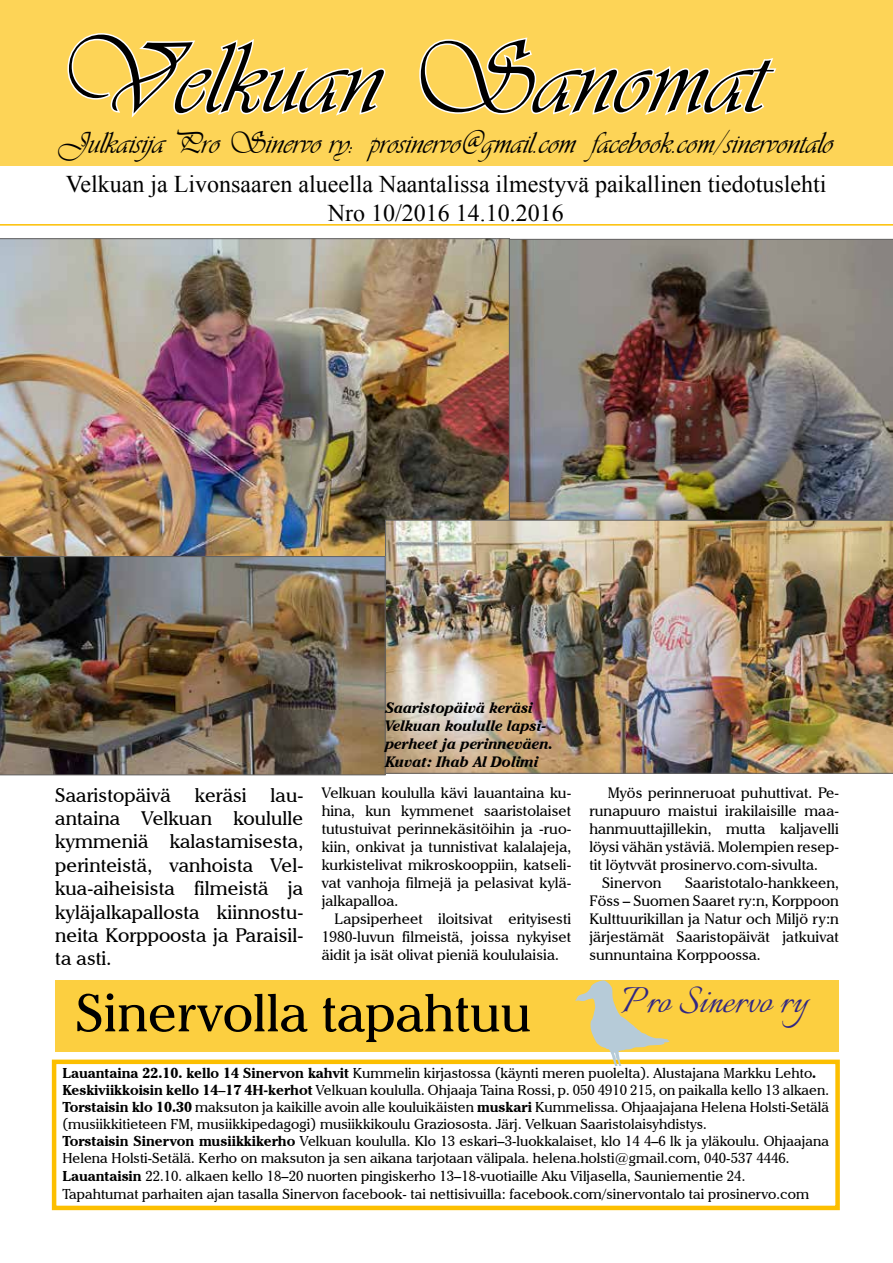
<style>
.page{position:relative;width:893px;height:1263px;background:#fff}
.page>*{position:absolute;margin:0;border:0;box-sizing:border-box;transform-origin:0 0}
.t1{font:105px "Vivaldii";color:#000}
.t2{font:52.5px "Cheltenham IT Cby BT";color:#000}
.t3{font:45.6px "Italianno";color:#312783}
.t4{font:31.5px "Vivaldii";color:#000}
.t5{font:24px/28.8px "Times New Roman";color:#000;text-align:center}
.t6{font:19.5px/23.4px "Cheltenham IT Cby BT";color:#000;text-align:justify}
.t7{font:15px/18px "Cheltenham IT Cby BT";color:#000;text-align:justify}
.t8{font:italic 700 15px/18px "Cheltenham IT Cby BT";color:#000}
.t9{font:14.25px/17.4px "Cheltenham IT Cby BT";color:#000}
.s1{font-weight:700}
</style>
<div class="page">
<div style="left:52px;top:1059px;width:788px;height:151px;border:4px solid #fcbf00"></div>
<div style="left:55px;top:980px;width:784px;height:72px;background:#fccf40"></div>
<div style="left:0;top:0;width:893px;height:166px;background:#fdd457"></div>
<svg style="left:67px;top:33px;width:319px;height:85px"></svg>
<svg style="left:419px;top:37px;width:358px;height:79px"></svg>
<hr style="left:0;top:224px;width:893px;height:2px;background:#fcbf00">
<svg style="left:575px;top:980px;width:94px;height:86px"></svg>
<img style="left:0;top:238px;width:510px;height:318px">
<img style="left:509px;top:239px;width:384px;height:281px">
<img style="left:385px;top:520px;width:508px;height:253px">
<img style="left:0;top:556px;width:385px;height:219px">
<h1 class="t1" style="left:54px;top:18px;width:713px">Velkuan Sanomat</h1>
<h3 class="t4" style="left:59px;top:125px;width:776px">Julkaisija Pro Sinervo ry: prosinervo@gmail.com facebook.com/sinervontalo</h3>
<h3 class="t5" style="left:66px;top:169px;width:762px">Velkuan ja Livonsaaren alueella Naantalissa ilmestyvä paikallinen tiedotuslehti<br>Nro 10/2016 14.10.2016</h3>
<h3 class="t6" style="left:55px;top:783px;width:250px">Saaristopäivä keräsi lau&shy;antaina Velkuan koululle kymmeniä kalastamisesta, perinteistä, vanhoista Vel&shy;kua-aiheisista filmeistä ja kyläjalkapallosta kiinnostu&shy;neita Korppoosta ja Paraisil&shy;ta asti.</h3>
<p class="t8" style="left:385px;top:699px;width:169px">Saaristopäivä keräsi<br>Velkuan koululle lapsi&shy;perheet ja perinneväen.<br>Kuvat: Ihab Al Dolimi</p>
<p class="t7" style="left:322px;top:783px;width:251px">Velkuan koululla kävi lauantaina ku&shy;hina, kun kymmenet saaristolaiset tutustuivat perinnekäsitöihin ja -ruo&shy;kiin, onkivat ja tunnistivat kalalajeja, kurkistelivat mikroskooppiin, katseli&shy;vat vanhoja filmejä ja pelasivat kylä&shy;jalkapalloa.</p>
<p class="t7" style="left:322px;top:909px;width:251px;text-indent:13px">Lapsiperheet iloitsivat erityisesti 1980-luvun filmeistä, joissa nykyiset äidit ja isät olivat pieniä koululaisia.</p>
<p class="t7" style="left:608px;top:783px;width:233px">Myös perinneruoat puhuttivat. Pe-</p>
<p class="t7" style="left:589px;top:801px;width:251px">runapuuro maistui irakilaisille maa-</p>
<p class="t7" style="left:589px;top:819px;width:251px">hanmuuttajillekin, mutta kaljavelli</p>
<p class="t7" style="left:589px;top:837px;width:251px">löysi vähän ystäviä. Molempien resep-</p>
<p class="t7" style="left:589px;top:855px;width:230px">tit löytvvät prosinervo.com-sivulta.</p>
<p class="t7" style="left:602px;top:873px;width:61px">Sinervon</p>
<p class="t7" style="left:589px;top:873px;width:251px;text-indent:96px">Saaristotalo-hankkeen, Föss – Suomen Saaret ry:n, Korppoon Kulttuurikillan ja Natur och Miljö ry:n järjestämät Saaristopäivät jatkuivat sunnuntaina Korppoossa.</p>
<h3 class="t3" style="left:621px;top:976px;width:188px">Pro Sinervo ry</h3>
<p class="t9" style="left:62px;top:1064px;width:768px"><span class="s1">Lauantaina 22.10. kello 14 Sinervon kahvit</span> Kummelin kirjastossa (käynti meren puolelta). Alustajana Markku Lehto<span class="s1">.<br>Keskiviikkoisin kello 14–17 4H-kerhot</span> Velkuan koululla. Ohjaaja Taina Rossi, p. 050 4910 215, on paikalla kello 13 alkaen.<br><span class="s1">Torstaisin klo 10.30</span> maksuton ja kaikille avoin alle kouluikäisten <span class="s1">muskari</span> Kummelissa. Ohjaajajana Helena Holsti-Setälä (musiikkitieteen FM, musiikkipedagogi) musiikkikoulu Graziososta. Järj. Velkuan Saaristolaisyhdistys.<br><span class="s1">Torstaisin Sinervon musiikkikerho</span> Velkuan koululla. Klo 13 eskari–3-luokkalaiset, klo 14 4–6 lk ja yläkoulu. Ohjaajana Helena Holsti-Setälä. Kerho on maksuton ja sen aikana tarjotaan välipala. helena.holsti@gmail.com, 040-537 4446.<br><span class="s1">Lauantaisin</span> 22.10. alkaen kello 18–20 nuorten pingiskerho 13–18-vuotiaille Aku Viljasella, Sauniementie 24.<br>Tapahtumat parhaiten ajan tasalla Sinervon facebook- tai nettisivuilla: facebook.com/sinervontalo tai prosinervo.com</p>
<h2 class="t2" style="left:76px;top:980px;width:457px">Sinervolla tapahtuu</h2>
</div>
